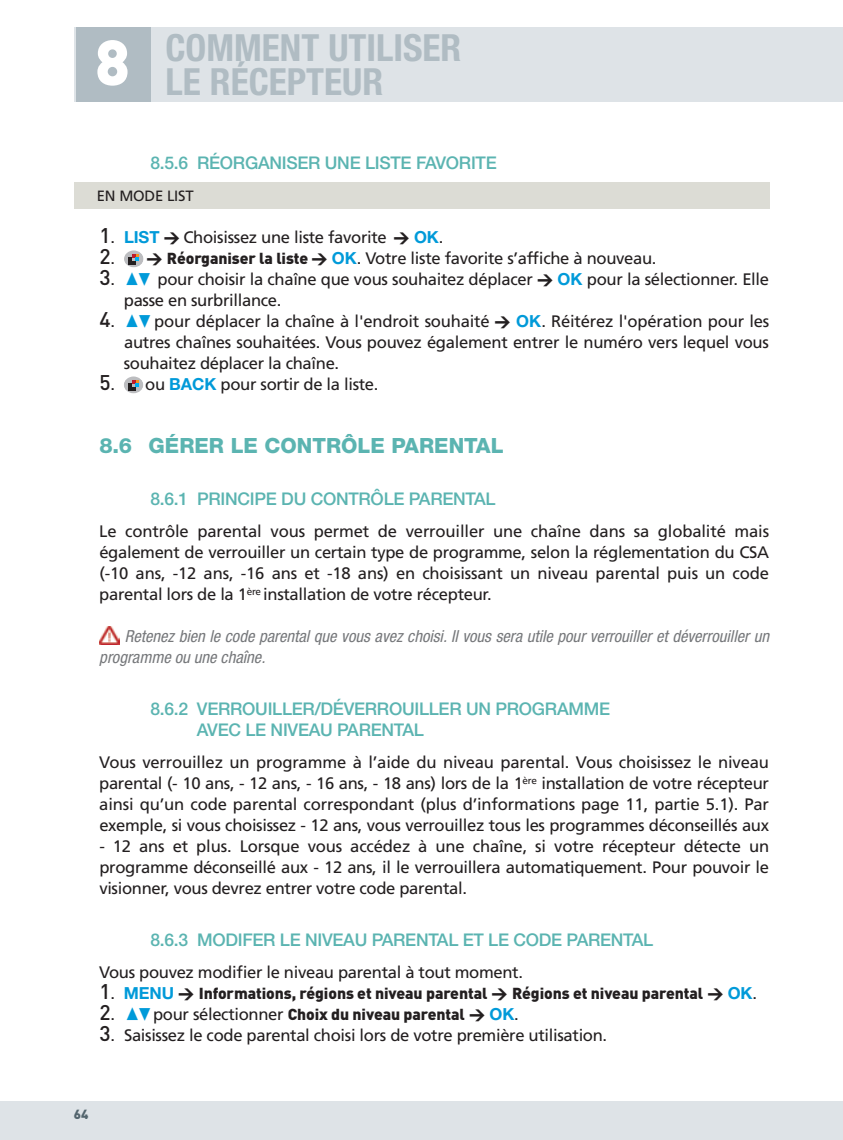
<style>
.page{position:relative;width:843px;height:1140px;background:#fff}
.page>*{position:absolute;margin:0;border:0;box-sizing:border-box;transform-origin:0 0}
.t1{font:900 63px "DIN";color:#fff}
.t2{font:700 condensed 37.45px/34.3px "Helvetica Neue LT Std";color:#b0bcc3}
.t3{font:800 21px "Helvetica Neue LT Std";color:#5bb4b1}
.t4{font:500 17.5px/21px "Helvetica Neue";letter-spacing:-.015em;color:#5bb4b1}
.t5{font:16.62px/21px "Frutiger LT Std";letter-spacing:-.02em;color:#231f20;text-align:justify}
.t6{font:italic condensed 16.62px/21px "Helvetica Neue LT Std";color:#76787b}
.t7{font:900 15.75px "DIN";letter-spacing:-.005em;color:#231f20}
.t8{font:14.88px "Frutiger LT Std";letter-spacing:-.015em;color:#231f20}
.t9{font:900 13.12px "DIN";color:#53656e}
.s1{font-family:"DIN";font-weight:500;font-size:21px}
.s2{font-family:"Helvetica Neue LT Std";font-weight:700;color:#009ad9}
.s3{font-family:"DIN";font-weight:900;font-size:15.75px}
.s4{font-family:"Zeal";color:#009ad9}
.s5{font-weight:500;font-size:21px}
.s6{font-family:"Frutiger LT Std";font-weight:400;font-size:16.62px}
.s7{font-family:"Helvetica Neue LT Std";font-weight:700;font-size:16.62px;color:#009ad9}
.s8{font-family:"Zeal";font-weight:400;font-size:16.62px;color:#009ad9}
</style>
<div class="page">
<div style="left:74px;top:27px;width:768px;height:75px;background:#dee3e7"></div>
<div style="left:0;top:1101px;width:842px;height:39px;background:#dee3e7"></div>
<div style="left:74px;top:182px;width:694px;height:26px;background:#dcdcd5"></div>
<img style="left:99px;top:627px;width:20px;height:17px">
<div style="left:124px;top:250px;width:19px;height:17px;background:#bcbdc0;border-radius:50%"></div>
<svg style="left:128px;top:254px;width:11px;height:10px"></svg>
<div style="left:124px;top:376px;width:19px;height:17px;background:#bcbdc0;border-radius:50%"></div>
<svg style="left:128px;top:380px;width:11px;height:10px"></svg>
<div style="left:76px;top:27px;width:74px;height:75px;background:#b0bcc3"></div>
<h1 class="t1" style="left:95px;top:27px;width:37px">8</h1>
<h2 class="t2" style="left:165px;top:33px;width:297px">COMMENT UTILISER<br>LE RÉCEPTEUR</h2>
<p class="t4" style="left:150px;top:154px;width:348px">8.5.6 RÉORGANISER UNE LISTE FAVORITE</p>
<p class="t8" style="left:97px;top:190px;width:98px">EN MODE LIST</p>
<p class="t5" style="left:99px;top:228px;width:345px"><span class="s1">1</span>. <span class="s2">LIST</span> <span class="s3">&gt;</span> Choisissez une liste favorite <span class="s3">&gt;</span> <span class="s2">OK</span>.</p>
<p class="t5" style="left:99px;top:249px;width:558px"><span class="s1">2</span>. <span class="s3">&gt; Réorganiser la liste &gt;</span> <span class="s2">OK</span>. Votre liste favorite s’affiche à nouveau.</p>
<p class="t5" style="left:124px;top:270px;width:646px;text-indent:-24px"><span class="s1">3</span>. <span class="s4">π†</span> pour choisir la chaîne que vous souhaitez déplacer <span class="s3">&gt;</span> <span class="s2">OK</span> pour la sélectionner. Elle passe en surbrillance.</p>
<p class="t5" style="left:124px;top:312px;width:646px;text-indent:-24px"><span class="s1">4</span>. <span class="s4">π†</span>pour déplacer la chaîne à l'endroit souhaité <span class="s3">&gt;</span> <span class="s2">OK</span>. Réitérez l'opération pour les autres chaînes souhaitées. Vous pouvez également entrer le numéro vers lequel vous souhaitez déplacer la chaîne.</p>
<p class="t5" style="left:99px;top:375px;width:280px"><span class="s1">5</span>. ou <span class="s2">BACK</span> pour sortir de la liste.</p>
<p class="t3" style="left:99px;top:438px;width:405px">8.6 GÉRER LE CONTRÔLE PARENTAL</p>
<p class="t4" style="left:150px;top:490px;width:346px">8.6.1 PRINCIPE DU CONTRÔLE PARENTAL</p>
<p class="t5" style="left:99px;top:522px;width:671px">Le contrôle parental vous permet de verrouiller une chaîne dans sa globalité mais également de verrouiller un certain type de programme, selon la réglementation du CSA (-10 ans, -12 ans, -16 ans et -18 ans) en choisissant un niveau parental puis un code parental lors de la 1<sup>ère</sup> installation de votre récepteur.</p>
<p class="t6" style="left:99px;top:627px;width:671px;text-indent:25px">Retenez bien le code parental que vous avez choisi. Il vous sera utile pour verrouiller et déverrouiller un programme ou une chaîne.</p>
<p class="t4" style="left:197px;top:700px;width:414px;text-indent:-47px">8.6.2 VERROUILLER/DÉVERROUILLER UN PROGRAMME<br>AVEC LE NIVEAU PARENTAL</p>
<p class="t5" style="left:99px;top:753px;width:671px">Vous verrouillez un programme à l’aide du niveau parental. Vous choisissez le niveau parental (- 10 ans, - 12 ans, - 16 ans, - 18 ans) lors de la 1<sup>ère</sup> installation de votre récepteur ainsi qu’un code parental correspondant (plus d’informations page 11, partie 5.1). Par exemple, si vous choisissez - 12 ans, vous verrouillez tous les programmes déconseillés aux</p>
<p class="t5" style="left:99px;top:837px;width:671px">- 12 ans et plus. Lorsque vous accédez à une chaîne, si votre récepteur détecte un programme déconseillé aux - 12 ans, il le verrouillera automatiquement. Pour pouvoir le visionner, vous devrez entrer votre code parental.</p>
<p class="t4" style="left:150px;top:931px;width:504px">8.6.3 MODIFER LE NIVEAU PARENTAL ET LE CODE PARENTAL</p>
<p class="t5" style="left:99px;top:963px;width:425px">Vous pouvez modifier le niveau parental à tout moment.</p>
<p class="t7" style="left:99px;top:984px;width:659px"><span class="s5">1</span><span class="s6">.</span> <span class="s7">MENU</span> &gt; Informations, régions et niveau parental &gt; Régions et niveau parental &gt; <span class="s7">OK</span><span class="s6">.</span></p>
<p class="t7" style="left:99px;top:1005px;width:421px"><span class="s5">2</span><span class="s6">.</span> <span class="s8">π†</span><span class="s6">pour sélectionner</span> Choix du niveau parental &gt; <span class="s7">OK</span><span class="s6">.</span></p>
<p class="t5" style="left:99px;top:1026px;width:509px"><span class="s1">3</span>. Saisissez le code parental choisi lors de votre première utilisation.</p>
<p class="t9" style="left:74px;top:1107px;width:16px">64</p>
</div>
